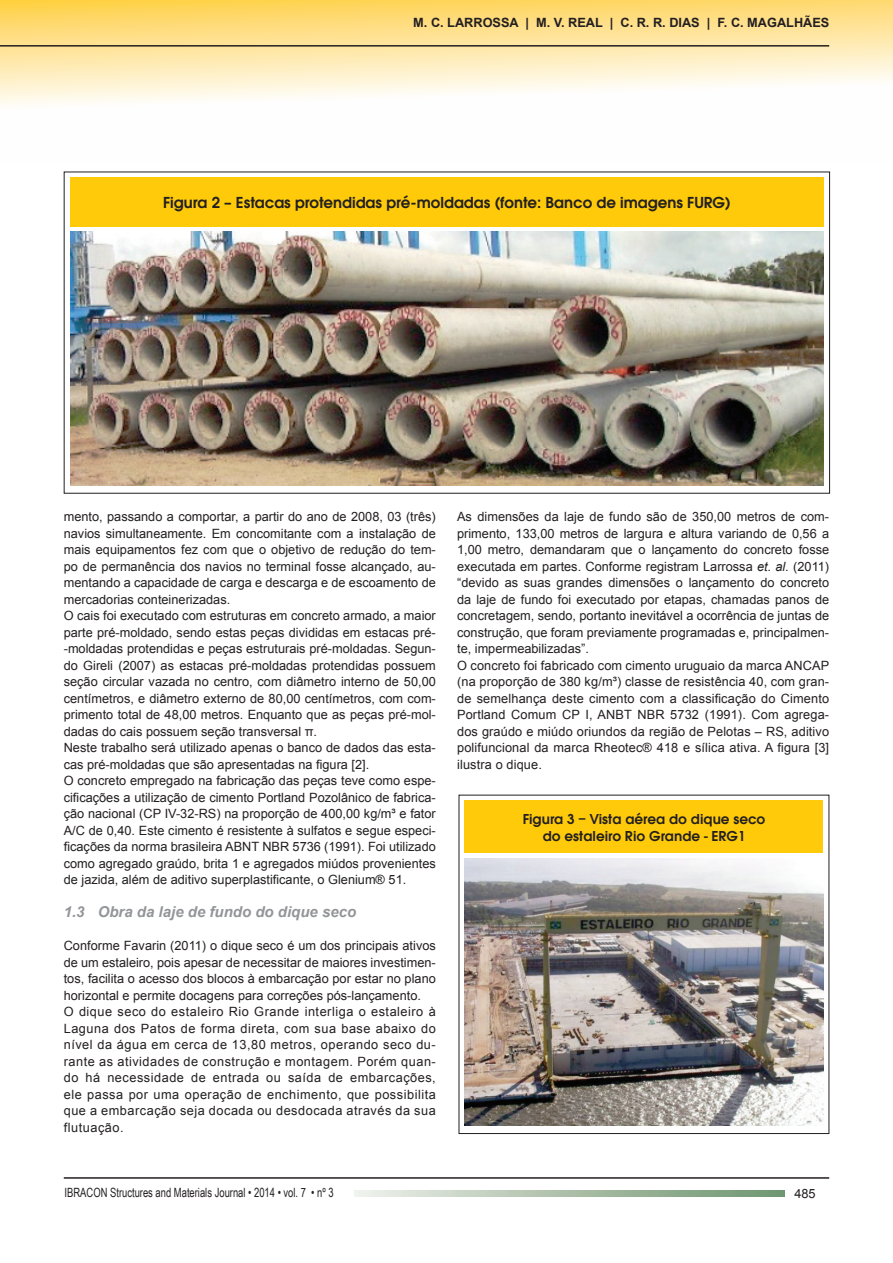
<style>
.page{position:relative;width:893px;height:1263px;background:#fff}
.page>*{position:absolute;margin:0;border:0;box-sizing:border-box;transform-origin:0 0}
.t1{font:600 15px "Avant Garde";color:#231f20}
.t2{font:600 15px/17.5px "Avant Garde ITC";color:#231f20;text-align:center}
.t3{font:italic 700 15px "Arial";color:#939598}
.t4{font:12.75px/16.5px "Arial";color:#231f20}
.t5{font:12.75px/16.5px "Arial";letter-spacing:.04em;color:#231f20}
.t6{font:12.75px "Arial Narrow";color:#231f20;scale:.9 1}
.t7{font:700 12.75px "Arial";color:#231f20}
.s1{font-style:italic}
</style>
<div class="page">
<svg style="left:0;top:0;width:893px;height:105px"></svg>
<hr style="left:64px;top:1177px;width:765px;height:2px;background:#231f20">
<hr style="left:0;top:45px;width:829px;height:2px;background:#231f20">
<svg style="left:354px;top:1190px;width:431px;height:6px;background:#acc0aa"></svg>
<div style="left:70px;top:177px;width:753px;height:50px;background:#feca0a"></div>
<img style="left:70px;top:231px;width:753px;height:254px">
<div style="left:464px;top:800px;width:359px;height:53px;background:#feca0a"></div>
<img style="left:464px;top:859px;width:359px;height:267px">
<p class="t7" style="left:413px;top:15px;width:418px">M. C. LARROSSA | M. V. REAL | C. R. R. DIAS | F. C. MAGALHÃES</p>
<p class="t1" style="left:163px;top:192px;width:569px">Figura 2 – Estacas protendidas pré-moldadas (fonte: Banco de imagens FURG)</p>
<p class="t4" style="left:64px;top:509px;width:374px">mento, passando a comportar, a partir do ano de 2008, 03 (três) navios simultaneamente. Em concomitante com a instalação de mais equipamentos fez com que o objetivo de redução do tem&shy;po de permanência dos navios no terminal fosse alcançado, au&shy;mentando a capacidade de carga e descarga e de escoamento de mercadorias conteinerizadas.<br>O cais foi executado com estruturas em concreto armado, a maior parte pré-moldado, sendo estas peças divididas em estacas pré--moldadas protendidas e peças estruturais pré-moldadas. Segun&shy;do Gireli (2007) as estacas pré-moldadas protendidas possuem seção circular vazada no centro, com diâmetro interno de 50,00 centímetros, e diâmetro externo de 80,00 centímetros, com com&shy;primento total de 48,00 metros. Enquanto que as peças pré-mol&shy;dadas do cais possuem seção transversal π.<br>Neste trabalho será utilizado apenas o banco de dados das esta&shy;cas pré-moldadas que são apresentadas na figura [2].<br>O concreto empregado na fabricação das peças teve como espe&shy;cificações a utilização de cimento Portland Pozolânico de fabrica&shy;ção nacional (CP IV-32-RS) na proporção de 400,00 kg/m³ e fator A/C de 0,40. Este cimento é resistente à sulfatos e segue especi&shy;ficações da norma brasileira ABNT NBR 5736 (1991). Foi utilizado como agregado graúdo, brita 1 e agregados miúdos provenientes de jazida, além de aditivo superplastificante, o Glenium® 51.</p>
<p class="t3" style="left:64px;top:902px;width:294px">1.3 Obra da laje de fundo do dique seco</p>
<p class="t5" style="left:64px;top:938px;width:374px">Conforme Favarin (2011) o dique seco é um dos principais ativos de um estaleiro, pois apesar de necessitar de maiores investimen&shy;tos, facilita o acesso dos blocos à embarcação por estar no plano horizontal e permite docagens para correções pós-lançamento.<br>O dique seco do estaleiro Rio Grande interliga o estaleiro à Laguna dos Patos de forma direta, com sua base abaixo do nível da água em cerca de 13,80 metros, operando seco du&shy;rante as atividades de construção e montagem. Porém quan&shy;do há necessidade de entrada ou saída de embarcações, ele passa por uma operação de enchimento, que possibilita que a embarcação seja docada ou desdocada através da sua flutuação.</p>
<p class="t4" style="left:457px;top:509px;width:374px">As dimensões da laje de fundo são de 350,00 metros de com&shy;primento, 133,00 metros de largura e altura variando de 0,56 a 1,00 metro, demandaram que o lançamento do concreto fosse executada em partes. Conforme registram Larrossa <span class="s1">et. al.</span> (2011) “devido as suas grandes dimensões o lançamento do concreto da laje de fundo foi executado por etapas, chamadas panos de concretagem, sendo, portanto inevitável a ocorrência de juntas de construção, que foram previamente programadas e, principalmen&shy;te, impermeabilizadas”.<br>O concreto foi fabricado com cimento uruguaio da marca ANCAP (na proporção de 380 kg/m³) classe de resistência 40, com gran&shy;de semelhança deste cimento com a classificação do Cimento Portland Comum CP I, ANBT NBR 5732 (1991). Com agrega&shy;dos graúdo e miúdo oriundos da região de Pelotas – RS, aditivo polifuncional da marca Rheotec® 418 e sílica ativa. A figura [3] ilustra o dique.</p>
<p class="t2" style="left:523px;top:810px;width:244px">Figura 3 – Vista aérea do dique seco do estaleiro Rio Grande - ERG1</p>
<p class="t6" style="left:65px;top:1183px;width:300px">IBRACON Structures and Materials Journal • 2014 • vol. 7 • nº 3</p>
<p class="t4" style="left:794px;top:1185px;width:23px">485</p>
</div>
